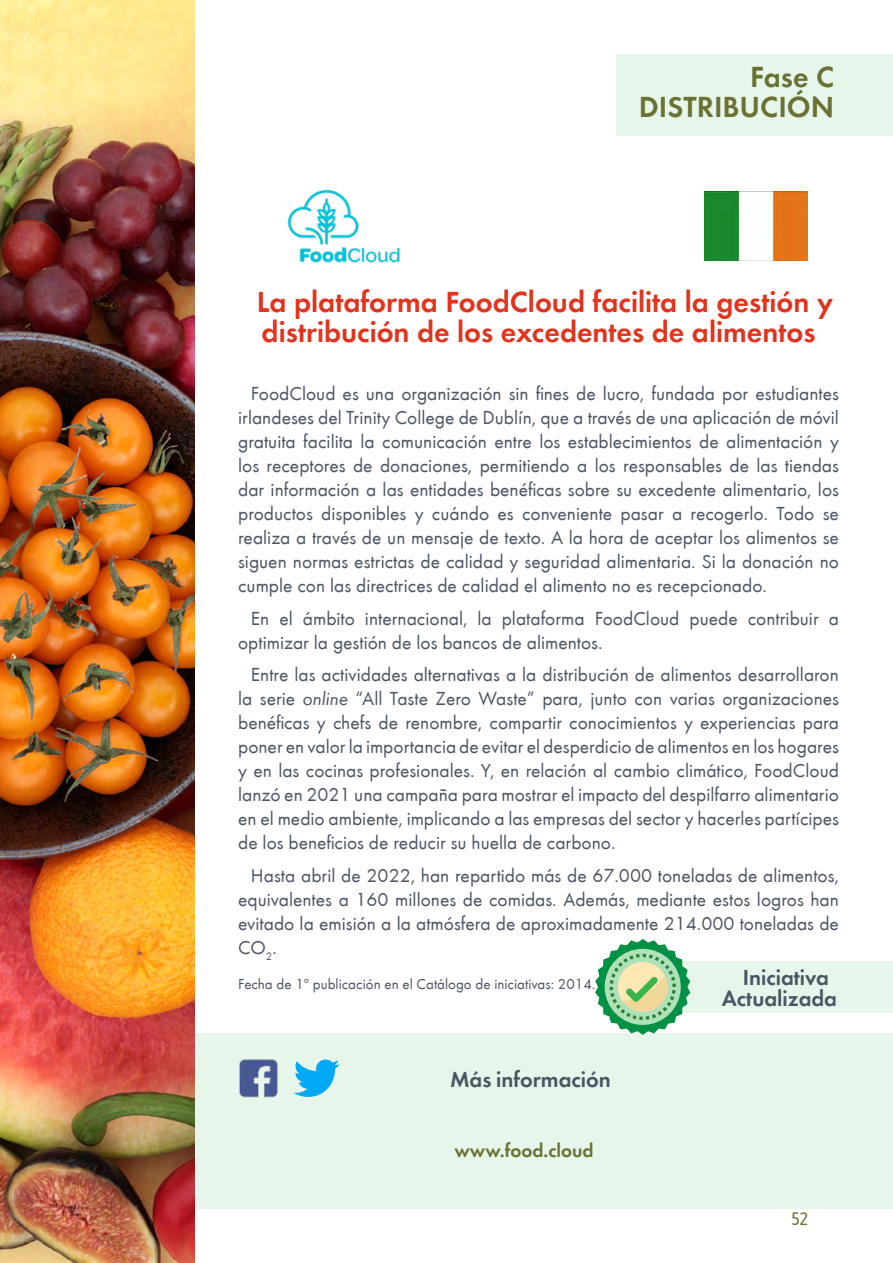
<style>
.page{position:relative;width:893px;height:1263px;background:#fff}
.page>*{position:absolute;margin:0;border:0;box-sizing:border-box;transform-origin:0 0}
.t1{font:600 30px/30px "Futura Round";color:#e2331d}
.t2{font:600 30px/30px "Futura Round";color:#697232;text-align:right}
.t3{font:600 22.5px/21px "Futura Round";color:#4b5564;text-align:center}
.t4{font:19.5px/24px "Futura Round";color:#4c5564;text-align:justify}
.t5{font:600 19.5px "Futura Round";color:#697232}
.t6{font:18px "Asap Condensed";color:#697232}
.t7{font:15px "Futura Round";color:#4c5564}
.s1{font-style:italic}
</style>
<div class="page">
<div style="left:195px;top:1033px;width:698px;height:176px;background:#e7f6ea"></div>
<div style="left:617px;top:54px;width:276px;height:82px;background:#e7f6ea"></div>
<img style="left:0;top:0;width:195px;height:1263px">
<div style="left:623px;top:961px;width:270px;height:51px;background:#e7f6ea"></div>
<svg style="left:595px;top:939px;width:95px;height:96px"></svg>
<img style="left:705px;top:192px;width:102px;height:69px">
<img style="left:287px;top:189px;width:113px;height:74px">
<svg style="left:294px;top:1059px;width:46px;height:38px"></svg>
<img style="left:239px;top:1059px;width:39px;height:39px">
<h1 class="t2" style="left:639px;top:59px;width:197px">Fase C<br>DISTRIBUCIÓN</h1>
<h1 class="t1" style="left:257px;top:285px;width:578px">La plataforma FoodCloud facilita la gestión y distribución de los excedentes de alimentos</h1>
<p class="t4" style="left:238px;top:380px;width:602px;text-indent:13px">FoodCloud es una organización sin fines de lucro, fundada por estudiantes irlandeses del Trinity College de Dublín, que a través de una aplicación de móvil gratuita facilita la comunicación entre los establecimientos de alimentación y los receptores de donaciones, permitiendo a los responsables de las tiendas dar información a las entidades benéficas sobre su excedente alimentario, los productos disponibles y cuándo es conveniente pasar a recogerlo. Todo se realiza a través de un mensaje de texto. A la hora de aceptar los alimentos se siguen normas estrictas de calidad y seguridad alimentaria. Si la donación no cumple con las directrices de calidad el alimento no es recepcionado.</p>
<p class="t4" style="left:238px;top:605px;width:602px;text-indent:13px">En el ámbito internacional, la plataforma FoodCloud puede contribuir a optimizar la gestión de los bancos de alimentos.</p>
<p class="t4" style="left:238px;top:661px;width:602px;text-indent:13px">Entre las actividades alternativas a la distribución de alimentos desarrollaron la serie <span class="s1">online</span> “All Taste Zero Waste” para, junto con varias organizaciones benéficas y chefs de renombre, compartir conocimientos y experiencias para poner en valor la importancia de evitar el desperdicio de alimentos en los hogares y en las cocinas profesionales. Y, en relación al cambio climático, FoodCloud lanzó en 2021 una campaña para mostrar el impacto del despilfarro alimentario en el medio ambiente, implicando a las empresas del sector y hacerles partícipes de los beneficios de reducir su huella de carbono.</p>
<p class="t4" style="left:238px;top:862px;width:602px;text-indent:13px">Hasta abril de 2022, han repartido más de 67.000 toneladas de alimentos, equivalentes a 160 millones de comidas. Además, mediante estos logros han evitado la emisión a la atmósfera de aproximadamente 214.000 toneladas de CO<sub>2</sub>.</p>
<p class="t7" style="left:238px;top:973px;width:359px">Fecha de 1ª publicación en el Catálogo de iniciativas: 2014.</p>
<p class="t3" style="left:722px;top:965px;width:117px">Iniciativa<br>Actualizada</p>
<p class="t3" style="left:450px;top:1067px;width:162px">Más información</p>
<p class="t5" style="left:454px;top:1136px;width:141px">www.food.cloud</p>
<p class="t6" style="left:792px;top:1206px;width:18px">52</p>
</div>
